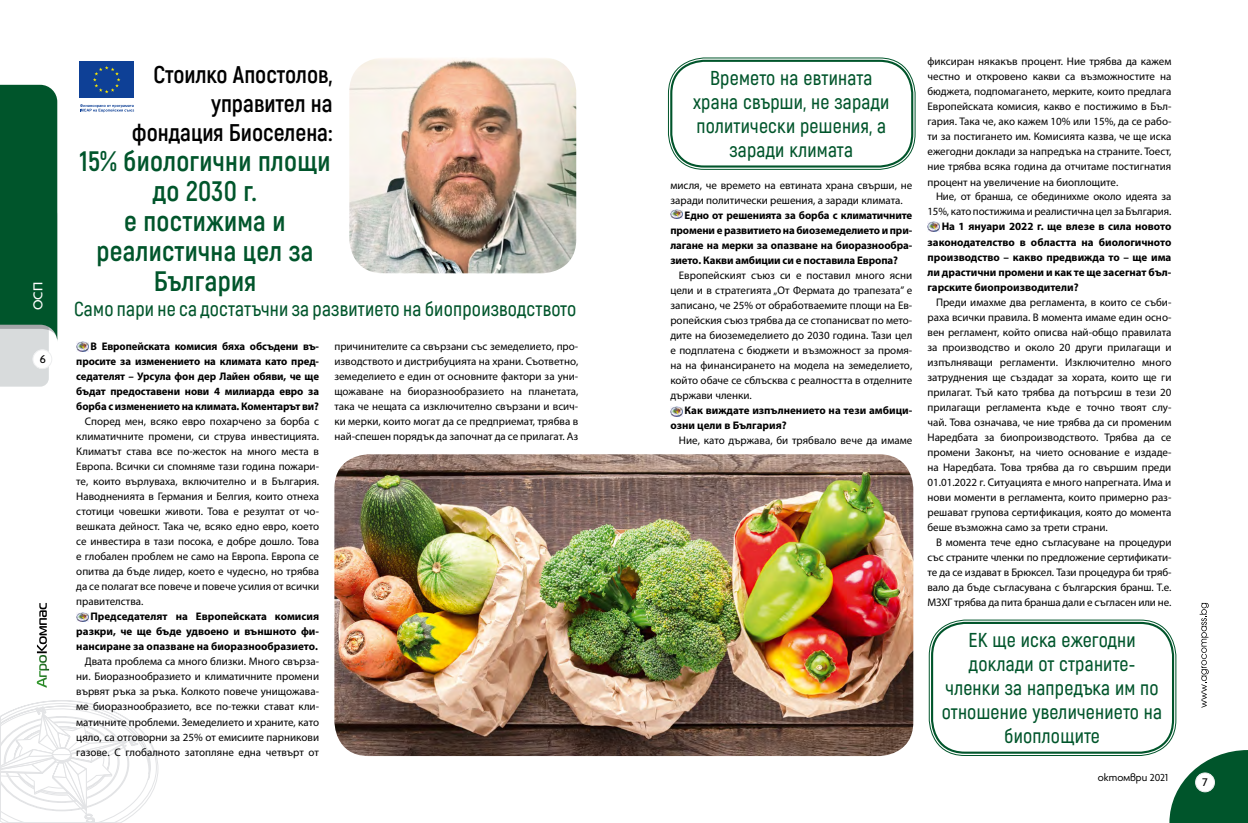
<style>
.page{position:relative;width:1248px;height:823px;background:#fff}
.page>*{position:absolute;margin:0;border:0;box-sizing:border-box;transform-origin:0 0}
.t1{font:700 28px/30px "Akrobat";letter-spacing:.01em;color:#00552b;text-align:center}
.t2{font:700 24px/28.8px "Akrobat";color:#000;text-align:right}
.t3{font:600 20px/24px "Akrobat";letter-spacing:.01em;color:#00552b;text-align:center}
.t4{font:500 14px "Agenda Bg";color:#fff}
.t5{font:500 12px "Agenda Bg";color:#000}
.t6{font:11px/15px "Myriad Pro";color:#000;text-align:justify}
.t7{font:700 11px/15px "Myriad Pro";letter-spacing:-.005em;color:#000;text-align:justify}
.t8{font:11px "Agenda Bg";color:#000}
</style>
<div class="page">
<svg style="left:1169px;top:750px;width:78px;height:72px"></svg>
<div style="left:1195px;top:772px;width:19px;height:19px;background:#fff;border-radius:50%"></div>
<div style="left:1194px;top:772px;width:20px;height:19px;border:1px solid #edeeef;border-radius:50%"></div>
<svg style="left:0;top:85px;width:57px;height:301px;background:#2d714f"></svg>
<svg style="left:1199px;top:602px;width:9px;height:105px"></svg>
<img style="left:334px;top:454px;width:579px;height:301px">
<div style="left:668px;top:58px;width:247px;height:112px;border:1px solid #00552b;border-radius:36px"></div>
<div style="left:670px;top:60px;width:243px;height:107px;border:2px solid #00552b;border-radius:33px"></div>
<div style="left:928px;top:619px;width:248px;height:136px;border:1px solid #00552b;border-radius:36px"></div>
<div style="left:930px;top:621px;width:243px;height:132px;border:2px solid #00552b;border-radius:33px"></div>
<svg style="left:76px;top:341px;width:12px;height:10px"></svg>
<svg style="left:0;top:602px;width:158px;height:220px"></svg>
<svg style="left:670px;top:209px;width:12px;height:9px"></svg>
<svg style="left:670px;top:406px;width:12px;height:10px"></svg>
<svg style="left:927px;top:222px;width:12px;height:9px"></svg>
<img style="left:349px;top:58px;width:227px;height:215px">
<div style="left:79px;top:61px;width:55px;height:37px;background:#0e4096"></div>
<svg style="left:93px;top:66px;width:27px;height:27px"></svg>
<svg style="left:80px;top:104px;width:54px;height:8px"></svg>
<p class="t4" style="left:30px;top:310px;width:30px;rotate:-90deg">ОСП</p>
<p class="t5" style="left:40px;top:352px;width:8px">6</p>
<h2 class="t2" style="left:132px;top:60px;width:202px">Стоилко Апостолов, управител на фондация Биоселена:</h2>
<h1 class="t1" style="left:79px;top:146px;width:252px">15% биологични площи до 2030 г.<br>е постижима и реалистична цел за<br>България</h1>
<h3 class="t3" style="left:74px;top:297px;width:503px">Само пари не са достатъчни за развитието на биопроизводството</h3>
<p class="t7" style="left:76px;top:338px;width:244px;text-indent:14px">В Европейската комисия бяха обсъдени въ&shy;просите за изменението на климата като пред&shy;седателят – Урсула фон дер Лайен обяви, че ще бъдат предоставени нови 4 милиарда евро за борба с изменението на климата. Коментарът ви?</p>
<p class="t6" style="left:76px;top:413px;width:244px;text-indent:9px">Според мен, всяко евро похарчено за борба с климатичните промени, си струва инвестицията.<br>Климатът става все по-жесток на много места в Европа. Всички си спомняме тази година пожари&shy;те, които върлуваха, включително и в България.<br>Наводненията в Германия и Белгия, които отнеха стотици човешки животи. Това е резултат от чо&shy;вешката дейност. Така че, всяко едно евро, което се инвестира в тази посока, е добре дошло. Това е глобален проблем не само на Европа. Европа се опитва да бъде лидер, което е чудесно, но трябва да се полагат все повече и повече усилия от всички правителства.</p>
<p class="t7" style="left:76px;top:608px;width:244px;text-indent:14px">Председателят на Европейската комисия разкри, че ще бъде удвоено и външното фи&shy;нансиране за опазване на биоразнообразието.</p>
<p class="t6" style="left:76px;top:653px;width:244px;text-indent:9px">Двата проблема са много близки. Много свърза&shy;ни. Биоразнообразието и климатичните промени вървят ръка за ръка. Колкото повече унищожава&shy;ме биоразнообразието, все по-тежки стават кли&shy;матичните проблеми. Земеделието и храните, като цяло, са отговорни за 25% от емисиите парникови газове. С глобалното затопляне една четвърт от</p>
<p class="t6" style="left:334px;top:338px;width:245px">причинителите са свързани със земеделието, про&shy;изводството и дистрибуцията на храни. Съответно, земеделието е един от основните фактори за уни&shy;щожаване на биоразнообразието на планетата, така че нещата са изключително свързани и всич&shy;ки мерки, които могат да се предприемат, трябва в най-спешен порядък да започнат да се прилагат. Аз</p>
<h3 class="t3" style="left:693px;top:66px;width:198px">Времето на евтината храна свърши, не заради политически решения, а заради климата</h3>
<p class="t6" style="left:670px;top:177px;width:243px">мисля, че времето на евтината храна свърши, не заради политически решения, а заради климата.</p>
<p class="t7" style="left:670px;top:207px;width:243px;text-indent:14px">Едно от решенията за борба с климатичните промени е развитието на биоземеделието и при&shy;лагане на мерки за опазване на биоразнообра&shy;зието. Какви амбиции си е поставила Европа?</p>
<p class="t6" style="left:670px;top:267px;width:243px;text-indent:9px">Европейският съюз си е поставил много ясни цели и в стратегията „От Фермата до трапезата” е записано, че 25% от обработваемите площи на Ев&shy;ропейския съюз трябва да се стопанисват по мето&shy;дите на биоземеделието до 2030 година. Тази цел е подплатена с бюджети и възможност за промя&shy;на на финансирането на модела на земеделието, който обаче се сблъсква с реалността в отделните държави членки.</p>
<p class="t7" style="left:670px;top:402px;width:243px;text-indent:14px">Как виждате изпълнението на тези амбици&shy;озни цели в България?</p>
<p class="t6" style="left:678px;top:432px;width:235px">Ние, като държава, би трябвало вече да имаме</p>
<p class="t6" style="left:927px;top:54px;width:245px">фиксиран някакъв процент. Ние трябва да кажем честно и откровено какви са възможностите на бюджета, подпомагането, мерките, които предлага Европейската комисия, какво е постижимо в Бъл&shy;гария. Така че, ако кажем 10% или 15%, да се рабо&shy;ти за постигането им. Комисията казва, че ще иска ежегодни доклади за напредъка на страните. Тоест, ние трябва всяка година да отчитаме постигнатия процент на увеличение на биоплощите.</p>
<p class="t6" style="left:927px;top:189px;width:245px;text-align:right">Ние, от бранша, се обединихме около идеята за<br>15%, като постижима и реалистична цел за България.</p>
<p class="t7" style="left:927px;top:219px;width:245px;text-indent:14px">На 1 януари 2022 г. ще влезе в сила новото законодателство в областта на биологичното производство – какво предвижда то – ще има ли драстични промени и как те ще засегнат бъл&shy;гарските биопроизводители?</p>
<p class="t6" style="left:927px;top:294px;width:245px;text-indent:9px">Преди имахме два регламента, в които се съби&shy;раха всички правила. В момента имаме един осно&shy;вен регламент, който описва най-общо правилата за производство и около 20 други прилагащи и изпълняващи регламенти. Изключително много затруднения ще създадат за хората, които ще ги прилагат. Тъй като трябва да потърсиш в тези 20 прилагащи регламента къде е точно твоят слу&shy;чай. Това означава, че ние трябва да си променим Наредбата за биопроизводството. Трябва да се промени Законът, на чието основание е издаде&shy;на Наредбата. Това трябва да го свършим преди 01.01.2022 г. Ситуацията е много напрегната. Има и нови моменти в регламента, които примерно раз&shy;решават групова сертификация, която до момента беше възможна само за трети страни.</p>
<p class="t6" style="left:927px;top:534px;width:245px;text-indent:9px">В момента тече едно съгласуване на процедури със страните членки по предложение сертификати&shy;те да се издават в Брюксел. Тази процедура би тряб&shy;вало да бъде съгласувана с българския бранш. Т.е.<br>МЗХГ трябва да пита бранша дали е съгласен или не.</p>
<h3 class="t3" style="left:941px;top:627px;width:222px">ЕК ще иска ежегодни доклади от страните&shy;членки за напредъка им по отношение увеличението на биоплощите</h3>
<p class="t8" style="left:1097px;top:771px;width:72px">октомври 2021</p>
<p class="t5" style="left:1202px;top:774px;width:7px">7</p>
</div>
